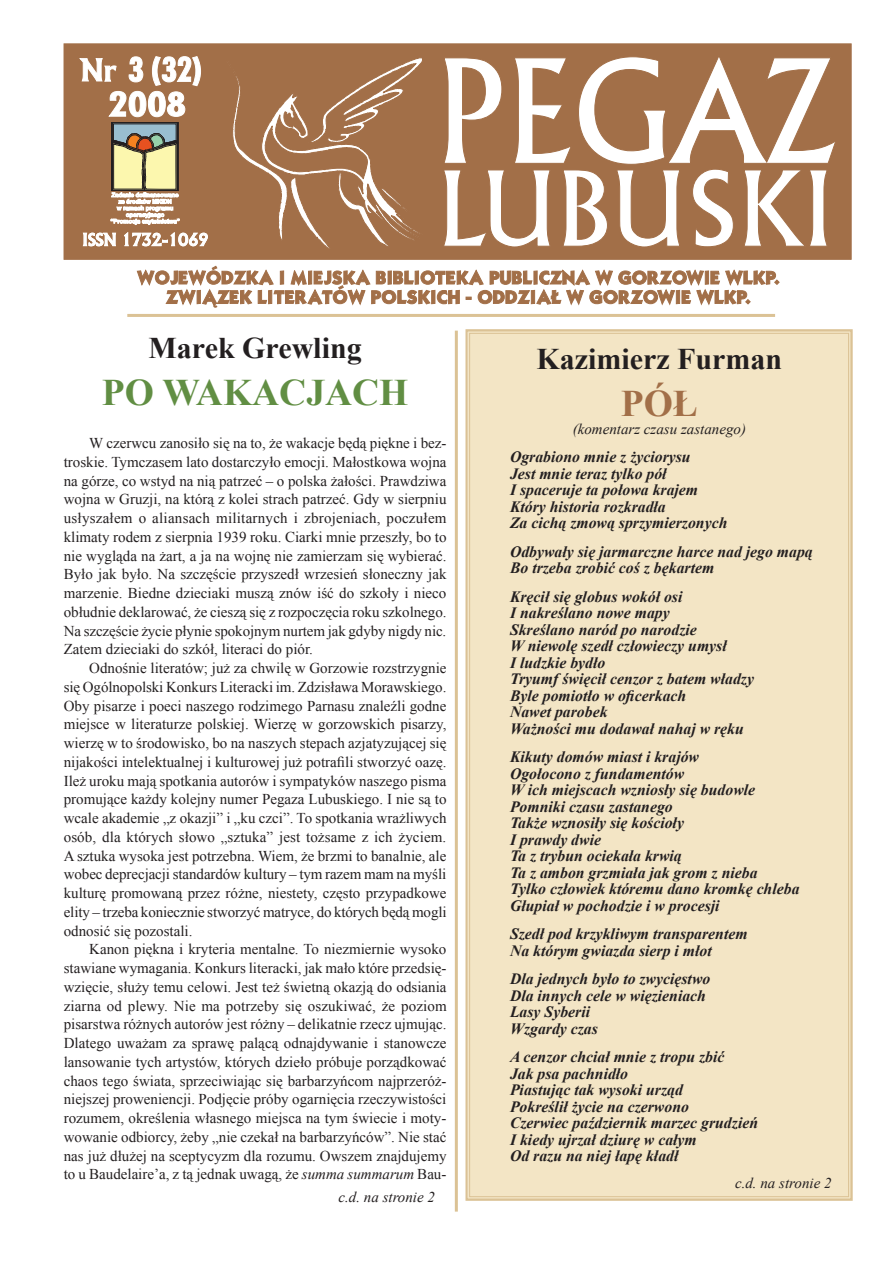
<style>
.page{position:relative;width:893px;height:1263px;background:#fff}
.page>*{position:absolute;margin:0;border:0;box-sizing:border-box;transform-origin:0 0}
.t1{font:700 37.5px "Times New Roman";color:#618e43}
.t2{font:700 37.5px "Times New Roman";color:#a26f48}
.t3{font:700 30px "Times New Roman";color:#231f20}
.t4{font:italic 700 15.75px/16.5px "Times New Roman";color:#231f20}
.t5{font:15px/18.8px "Times New Roman";color:#231f20;text-align:justify}
.t6{font:italic 15px "Times New Roman";color:#231f20}
.s1{font-style:italic}
</style>
<div class="page">
<div style="left:465px;top:329px;width:388px;height:872px;background:#f3e5c5"></div>
<hr style="left:455px;top:331px;width:3px;height:880px;background:#dbc295">
<svg style="left:64px;top:43px;width:787px;height:217px"></svg>
<svg style="left:137px;top:266px;width:643px;height:42px"></svg>
<svg style="left:83px;top:232px;width:125px;height:15px"></svg>
<svg style="left:79px;top:56px;width:122px;height:169px"></svg>
<hr style="left:127px;top:314px;width:648px;height:3px;background:#dbc295">
<h2 class="t3" style="left:149px;top:328px;width:215px">Marek Grewling</h2>
<h1 class="t1" style="left:102px;top:366px;width:308px">PO WAKACJACH</h1>
<p class="t5" style="left:64px;top:433px;width:384px;text-indent:26px">W czerwcu zanosiło się na to, że wakacje będą piękne i bez&shy;troskie. Tymczasem lato dostarczyło emocji. Małostkowa wojna na górze, co wstyd na nią patrzeć – o polska żałości. Prawdziwa wojna w Gruzji, na którą z kolei strach patrzeć. Gdy w sierpniu usłyszałem o aliansach militarnych i zbrojeniach, poczułem klimaty rodem z sierpnia 1939 roku. Ciarki mnie przeszły, bo to nie wygląda na żart, a ja na wojnę nie zamierzam się wybierać.<br>Było jak było. Na szczęście przyszedł wrzesień słoneczny jak marzenie. Biedne dzieciaki muszą znów iść do szkoły i nieco obłudnie deklarować, że cieszą się z rozpoczęcia roku szkolnego.<br>Na szczęście życie płynie spokojnym nurtem jak gdyby nigdy nic.<br>Zatem dzieciaki do szkół, literaci do piór.</p>
<p class="t5" style="left:64px;top:658px;width:384px;text-indent:26px">Odnośnie literatów; już za chwilę w Gorzowie rozstrzygnie się Ogólnopolski Konkurs Literacki im. Zdzisława Morawskiego.<br>Oby pisarze i poeci naszego rodzimego Parnasu znaleźli godne miejsce w literaturze polskiej. Wierzę w gorzowskich pisarzy, wierzę w to środowisko, bo na naszych stepach azjatyzującej się nijakości intelektualnej i kulturowej już potrafili stworzyć oazę.<br>Ileż uroku mają spotkania autorów i sympatyków naszego pisma promujące każdy kolejny numer Pegaza Lubuskiego. I nie są to wcale akademie „z okazji” i „ku czci”. To spotkania wrażliwych osób, dla których słowo „sztuka” jest tożsame z ich życiem.<br>A sztuka wysoka jest potrzebna. Wiem, że brzmi to banalnie, ale wobec deprecjacji standardów kultury – tym razem mam na myśli kulturę promowaną przez różne, niestety, często przypadkowe elity – trzeba koniecznie stworzyć matryce, do których będą mogli odnosić się pozostali.</p>
<p class="t5" style="left:64px;top:940px;width:384px;text-indent:26px">Kanon piękna i kryteria mentalne. To niezmiernie wysoko stawiane wymagania. Konkurs literacki, jak mało które przedsię&shy;wzięcie, służy temu celowi. Jest też świetną okazją do odsiania ziarna od plewy. Nie ma potrzeby się oszukiwać, że poziom pisarstwa różnych autorów jest różny – delikatnie rzecz ujmując.<br>Dlatego uważam za sprawę palącą odnajdywanie i stanowcze lansowanie tych artystów, których dzieło próbuje porządkować chaos tego świata, sprzeciwiając się barbarzyńcom najprzeróż&shy;niejszej proweniencji. Podjęcie próby ogarnięcia rzeczywistości rozumem, określenia własnego miejsca na tym świecie i moty&shy;wowanie odbiorcy, żeby „nie czekał na barbarzyńców”. Nie stać nas już dłużej na sceptycyzm dla rozumu. Owszem znajdujemy to u Baudelaire’a, z tą jednak uwagą, że <span class="s1">summa summarum</span> Bau-</p>
<p class="t6" style="left:338px;top:1187px;width:98px">c.d. na stronie 2</p>
<h2 class="t3" style="left:536px;top:338px;width:247px">Kazimierz Furman</h2>
<h1 class="t2" style="left:621px;top:377px;width:79px">PÓŁ</h1>
<p class="t6" style="left:573px;top:418px;width:175px">(komentarz czasu zastanego)</p>
<p class="t4" style="left:510px;top:448px;width:219px">Ograbiono mnie z życiorysu<br>Jest mnie teraz tylko pół<br>I spaceruje ta połowa krajem<br>Który historia rozkradła<br>Za cichą zmową sprzymierzonych</p>
<p class="t4" style="left:510px;top:543px;width:304px">Odbywały się jarmarczne harce nad jego mapą<br>Bo trzeba zrobić coś z bękartem</p>
<p class="t4" style="left:510px;top:588px;width:245px">Kręcił się globus wokół osi<br>I nakreślano nowe mapy<br>Skreślano naród po narodzie<br>W niewolę szedł człowieczy umysł<br>I ludzkie bydło<br>Tryumf święcił cenzor z batem władzy<br>Byle pomiotło w oficerkach<br>Nawet parobek<br>Ważności mu dodawał nahaj w ręku</p>
<p class="t4" style="left:510px;top:748px;width:291px">Kikuty domów miast i krajów<br>Ogołocono z fundamentów<br>W ich miejscach wzniosły się budowle<br>Pomniki czasu zastanego<br>Także wznosiły się kościoły<br>I prawdy dwie<br>Ta z trybun ociekała krwią<br>Ta z ambon grzmiała jak grom z nieba<br>Tylko człowiek któremu dano kromkę chleba<br>Głupiał w pochodzie i w procesji</p>
<p class="t4" style="left:510px;top:925px;width:239px">Szedł pod krzykliwym transparentem<br>Na którym gwiazda sierp i młot</p>
<p class="t4" style="left:510px;top:970px;width:202px">Dla jednych było to zwycięstwo<br>Dla innych cele w więzieniach<br>Lasy Syberii<br>Wzgardy czas</p>
<p class="t4" style="left:510px;top:1048px;width:250px">A cenzor chciał mnie z tropu zbić<br>Jak psa pachnidło<br>Piastując tak wysoki urząd<br>Pokreślił życie na czerwono<br>Czerwiec październik marzec grudzień<br>I kiedy ujrzał dziurę w całym<br>Od razu na niej łapę kładł</p>
<p class="t6" style="left:735px;top:1173px;width:98px">c.d. na stronie 2</p>
</div>
